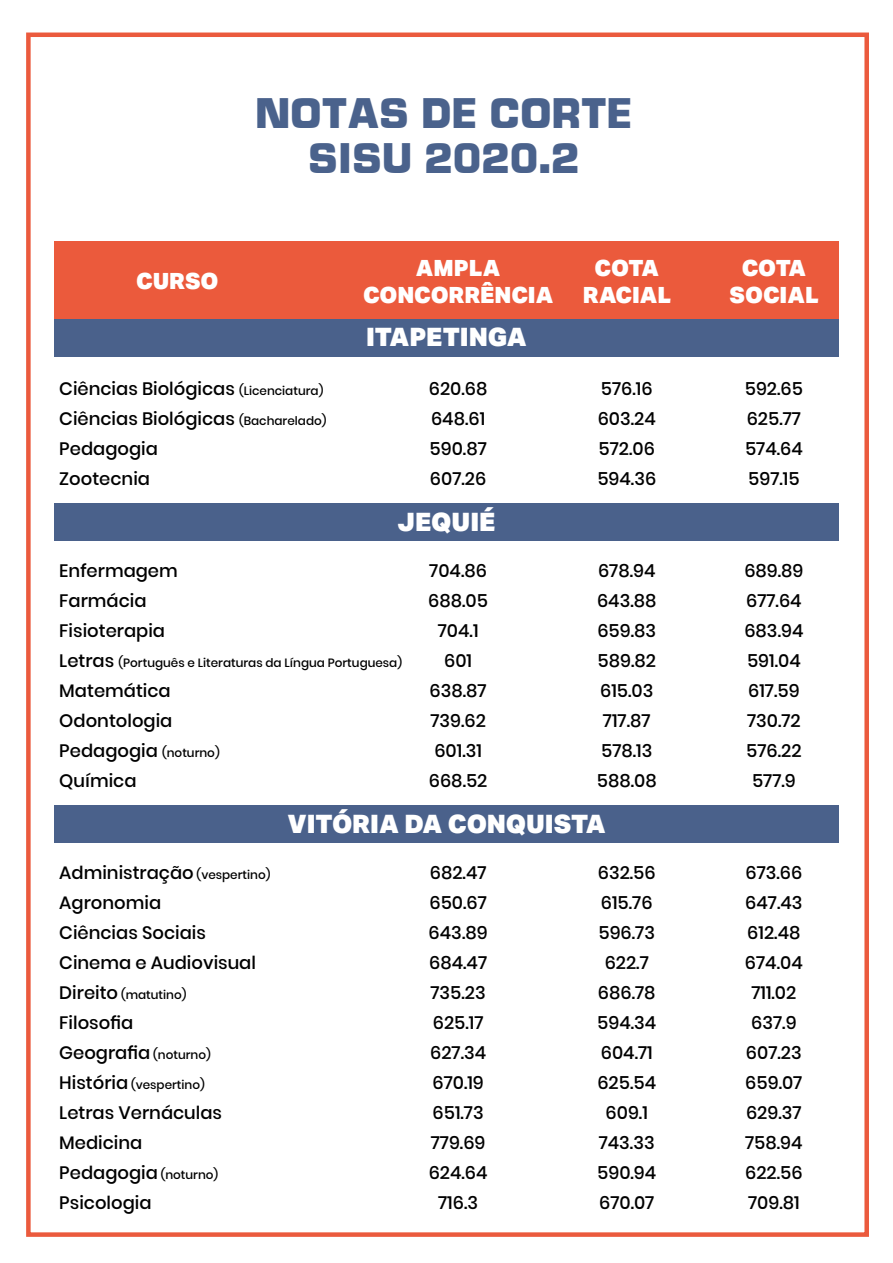
<style>
.page{position:relative;width:893px;height:1263px;background:#fff}
.page>*{position:absolute;margin:0;border:0;box-sizing:border-box;transform-origin:0 0}
.t1{font:700 37.5px/45px "Micro Technic";color:#4a628c;text-align:center}
.t2{font:900 25.5px "Aktiv Grotesk";color:#fff}
.t3{font:900 22.5px/27px "Aktiv Grotesk";color:#fff;text-align:center}
.t4{font:500 18px/30px "Poppins";color:#000}
.t5{font:500 12px "Poppins";color:#000}
.s1{font-size:12px}
.s2{font-size:18px}
</style>
<div class="page">
<div style="left:54px;top:242px;width:785px;height:77px;background:#eb5a3c"></div>
<div style="left:54px;top:806px;width:785px;height:37px;background:#4a618b"></div>
<div style="left:54px;top:504px;width:785px;height:37px;background:#4a618b"></div>
<div style="left:54px;top:320px;width:785px;height:37px;background:#4a618b"></div>
<div style="left:26px;top:33px;width:843px;height:1204px;border:4px solid #eb5a3d"></div>
<p class="t3" style="left:136px;top:267px;width:84px">CURSO</p>
<h1 class="t1" style="left:255px;top:88px;width:378px">NOTAS DE CORTE<br>SISU 2020.2</h1>
<p class="t3" style="left:363px;top:254px;width:192px">AMPLA<br>CONCORRÊNCIA</p>
<p class="t3" style="left:583px;top:254px;width:90px">COTA<br>RACIAL</p>
<p class="t3" style="left:730px;top:254px;width:91px">COTA<br>SOCIAL</p>
<h2 class="t2" style="left:366px;top:321px;width:162px">ITAPETINGA</h2>
<p class="t4" style="left:59px;top:374px;width:269px">Ciências Biológicas <span class="s1">(Licenciatura)<br></span>Ciências Biológicas <span class="s1">(Bacharelado)<br></span>Pedagogia<br>Zootecnia</p>
<p class="t4" style="left:429px;top:374px;width:60px">620.68<br>648.61<br>590.87<br>607.26</p>
<p class="t4" style="left:597px;top:374px;width:60px">576.16<br>603.24<br>572.06<br>594.36</p>
<p class="t4" style="left:745px;top:374px;width:60px;text-align:justify">592.65<br>625.77<br>574.64<br>597.15</p>
<h2 class="t2" style="left:398px;top:505px;width:99px">JEQUIÉ</h2>
<p class="t4" style="left:59px;top:556px;width:120px">Enfermagem<br>Farmácia<br>Fisioterapia</p>
<p class="t5" style="left:59px;top:656px;width:344px"><span class="s2">Letras</span> (Português e Literaturas da Língua Portuguesa)</p>
<p class="t4" style="left:59px;top:676px;width:162px">Matemática<br>Odontologia<br>Pedagogia <span class="s1">(noturno)<br></span>Química</p>
<p class="t4" style="left:428px;top:556px;width:61px;text-align:center">704.86<br>688.05<br>704.1<br>601<br>638.87<br>739.62<br>601.31<br>668.52</p>
<p class="t4" style="left:597px;top:556px;width:61px;text-align:center">678.94<br>643.88<br>659.83<br>589.82<br>615.03<br>717.87<br>578.13<br>588.08</p>
<p class="t4" style="left:744px;top:556px;width:61px;text-align:center">689.89<br>677.64<br>683.94<br>591.04<br>617.59<br>730.72<br>576.22<br>577.9</p>
<p class="t4" style="left:59px;top:858px;width:213px">Administração <span class="s1">(vespertino)<br></span>Agronomia<br>Ciências Sociais<br>Cinema e Audiovisual</p>
<p class="t5" style="left:59px;top:988px;width:129px"><span class="s2">Direito</span> (matutino)</p>
<p class="t4" style="left:59px;top:1008px;width:153px">Filosofia<br>Geografia <span class="s1">(noturno)</span></p>
<p class="t5" style="left:59px;top:1078px;width:147px"><span class="s2">História</span> (vespertino)</p>
<p class="t4" style="left:59px;top:1098px;width:164px">Letras Vernáculas<br>Medicina<br>Pedagogia <span class="s1">(noturno)<br></span>Psicologia</p>
<h2 class="t2" style="left:287px;top:807px;width:320px">VITÓRIA DA CONQUISTA</h2>
<p class="t4" style="left:429px;top:858px;width:61px;text-align:center">682.47<br>650.67<br>643.89<br>684.47<br>735.23<br>625.17<br>627.34<br>670.19<br>651.73<br>779.69<br>624.64<br>716.3</p>
<p class="t4" style="left:597px;top:858px;width:61px;text-align:center">632.56<br>615.76<br>596.73<br>622.7<br>686.78<br>594.34<br>604.71<br>625.54<br>609.1<br>743.33<br>590.94<br>670.07</p>
<p class="t4" style="left:745px;top:858px;width:59px;text-align:center">673.66<br>647.43<br>612.48<br>674.04<br>711.02<br>637.9<br>607.23<br>659.07<br>629.37<br>758.94<br>622.56<br>709.81</p>
</div>
